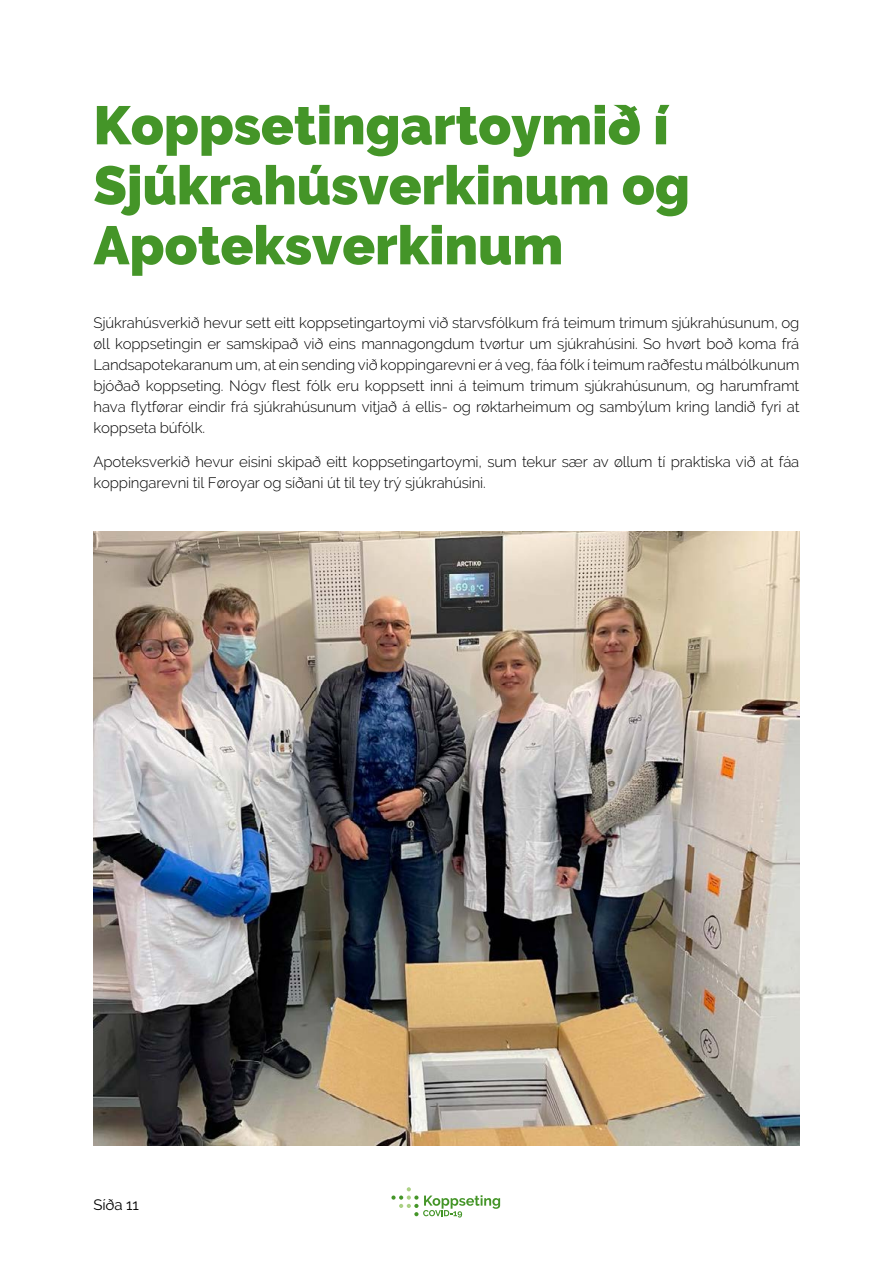
<style>
.page{position:relative;width:893px;height:1263px;background:#fff}
.page>*{position:absolute;margin:0;border:0;box-sizing:border-box;transform-origin:0 0}
.t1{font:900 54px/60px "Raleway";color:#449528}
.t2{font:300 15px/21px "Raleway";letter-spacing:-.01em;color:#000;text-align:justify}
.t3{font:15px "Raleway";letter-spacing:-.01em;color:#000}
</style>
<div class="page">
<svg style="left:391px;top:1187px;width:109px;height:30px"></svg>
<img style="left:94px;top:531px;width:705px;height:615px">
<h1 class="t1" style="left:94px;top:95px;width:598px">Koppsetingartoymið í<br>Sjúkrahúsverkinum og<br>Apoteksverkinum</h1>
<p class="t2" style="left:94px;top:312px;width:707px">Sjúkrahúsverkið hevur sett eitt koppsetingartoymi við starvsfólkum frá teimum trimum sjúkrahúsunum, og øll koppsetingin er samskipað við eins mannagongdum tvørtur um sjúkrahúsini. So hvørt boð koma frá Landsapotekaranum um, at ein sending við koppingarevni er á veg, fáa fólk í teimum raðfestu málbólkunum bjóðað koppseting. Nógv flest fólk eru koppsett inni á teimum trimum sjúkrahúsunum, og harumframt hava flytførar eindir frá sjúkrahúsunum vitjað á ellis- og røktarheimum og sambýlum kring landið fyri at koppseta búfólk.</p>
<p class="t2" style="left:94px;top:451px;width:707px">Apoteksverkið hevur eisini skipað eitt koppsetingartoymi, sum tekur sær av øllum tí praktiska við at fáa koppingarevni til Føroyar og síðani út til tey trý sjúkrahúsini.</p>
<p class="t3" style="left:94px;top:1196px;width:47px">Síða 11</p>
</div>
